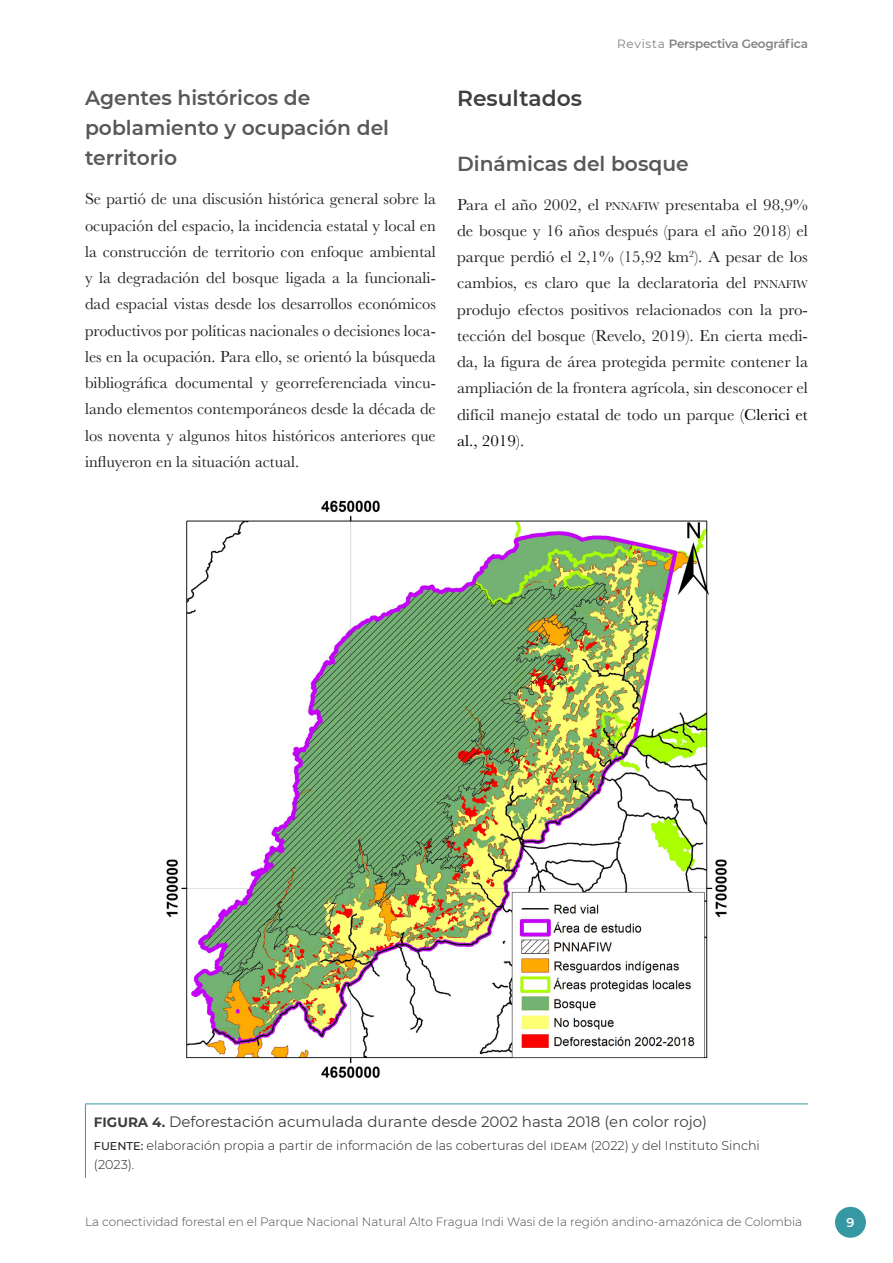
<style>
.page{position:relative;width:893px;height:1263px;background:#fff}
.page>*{position:absolute;margin:0;border:0;box-sizing:border-box;transform-origin:0 0}
.t1{font:600 21.75px "Montserrat";color:#3e3e3f}
.t2{font:600 20.25px/30.3px "Montserrat";color:#57585a}
.t3{font:16.5px/26.2px "Baskerville";color:#231f20;text-align:justify}
.t4{font:15px "Montserrat";color:#3e3e3f}
.t5{font:300 12.75px/19.2px "Montserrat";color:#231f20}
.t6{font:600 12.75px "Montserrat";color:#fff}
.t7{font:300 12px "Montserrat";color:#4b4c4d}
.t8{font:600 12px "Montserrat";letter-spacing:-.02em;color:#808285}
.s1{font-weight:400}
.s2{font-size:11.7px}
.s3{color:#000}
.s4{font-weight:700;font-size:13.5px}
.s5{font-weight:500;font-size:11.25px}
</style>
<div class="page">
<div style="left:835px;top:1207px;width:31px;height:31px;background:#3698a3;border-radius:50%"></div>
<hr style="left:85px;top:1103px;width:723px;height:1px;background:#3698a3">
<hr style="left:85px;top:1104px;width:1px;height:74px;background:#3698a3">
<img style="left:166px;top:500px;width:561px;height:579px">
<p class="t2" style="left:85px;top:81px;width:306px">Agentes históricos de poblamiento y ocupación del territorio</p>
<p class="t3" style="left:85px;top:186px;width:352px">Se partió de una discusión histórica general sobre la ocupación del espacio, la incidencia estatal y local en la construcción de territorio con enfoque ambiental y la degradación del bosque ligada a la funcionali&shy;dad espacial vistas desde los desarrollos económicos productivos por políticas nacionales o decisiones loca&shy;les en la ocupación. Para ello, se orientó la búsqueda bibliográfica documental y georreferenciada vincu&shy;lando elementos contemporáneos desde la década de los noventa y algunos hitos históricos anteriores que influyeron en la situación actual.</p>
<h1 class="t1" style="left:457px;top:83px;width:126px">Resultados</h1>
<p class="t8" style="left:617px;top:36px;width:192px"><span class="s1">Revista</span> Perspectiva Geográfica</p>
<p class="t2" style="left:457px;top:147px;width:233px">Dinámicas del bosque</p>
<p class="t3" style="left:457px;top:191px;width:352px">Para el año 2002, el <span class="s2">PNNAFIW</span> presentaba el 98,9% de bosque y 16 años después (para el año 2018) el parque perdió el 2,1% (15,92 km<sup>2</sup>). A pesar de los cambios, es claro que la declaratoria del <span class="s2">PNNAFIW </span>produjo efectos positivos relacionados con la pro&shy;tección del bosque (Revelo, 2019). En cierta medi&shy;da, la figura de área protegida permite contener la ampliación de la frontera agrícola, sin desconocer el difícil manejo estatal de todo un parque <span class="s3">(Clerici et al., 2019)</span>.</p>
<p class="t4" style="left:94px;top:1111px;width:615px"><span class="s4">FIGURA 4.</span> Deforestación acumulada durante desde 2002 hasta 2018 (en color rojo)</p>
<p class="t5" style="left:94px;top:1136px;width:667px"><span class="s5">FUENTE:</span> elaboración propia a partir de información de las coberturas del ideam (2022) y del Instituto Sinchi (2023).</p>
<p class="t7" style="left:85px;top:1214px;width:719px">La conectividad forestal en el Parque Nacional Natural Alto Fragua Indi Wasi de la región andino-amazónica de Colombia</p>
<p class="t6" style="left:846px;top:1213px;width:9px">9</p>
</div>
